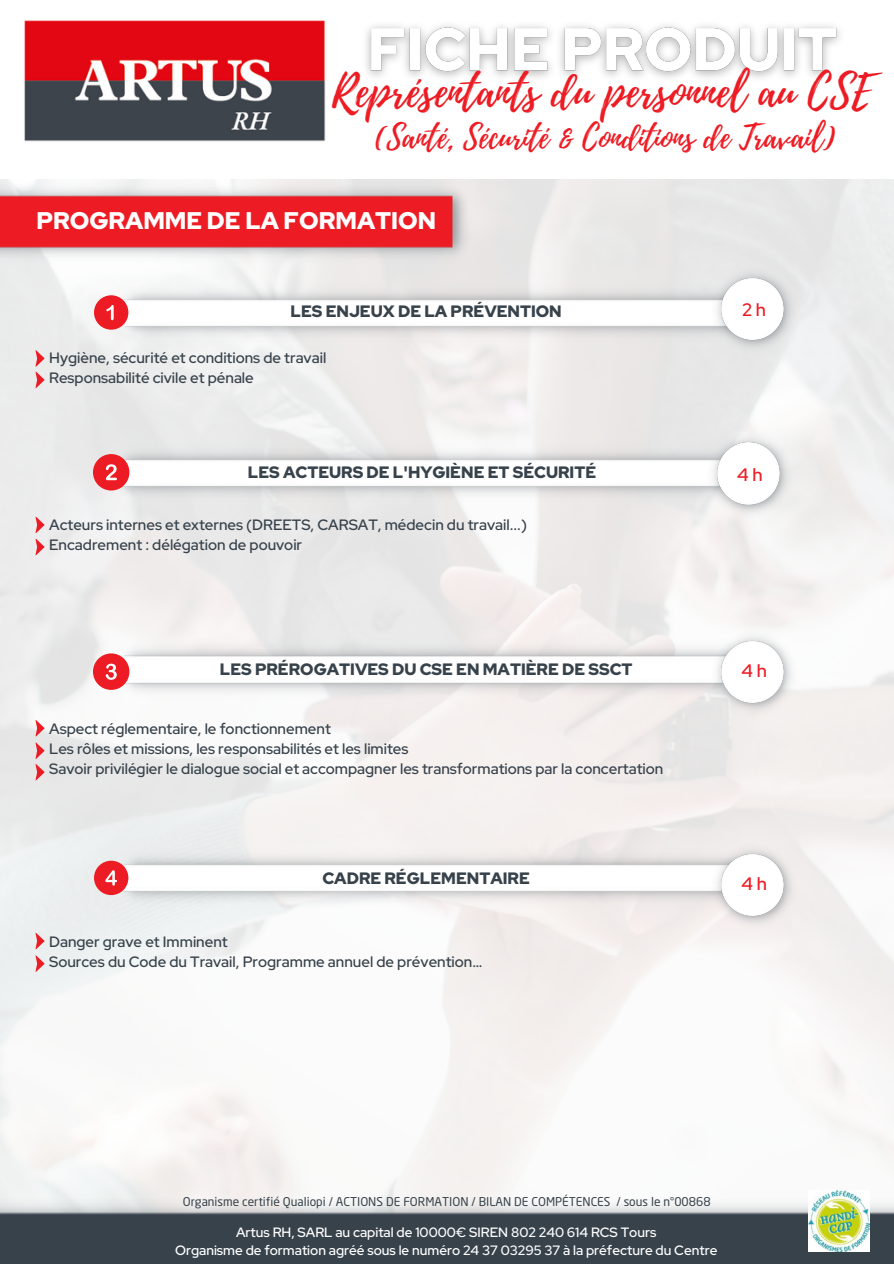
<style>
.page{position:relative;width:894px;height:1264px;background:#fff}
.page>*{position:absolute;margin:0;border:0;box-sizing:border-box;transform-origin:0 0}
.t1{font:44.1px "Playlist Script";color:#ed1c24}
.t2{font:32.1px "Playlist Script";color:#ed1c24}
.t3{font:900 24px "Red Hat Display";color:#fff}
.t4{font:500 18px "Red Hat Display";letter-spacing:.21em;color:#ed1c24}
.t5{font:900 16.5px "Red Hat Display";color:#37424b}
.t6{font:500 15px "Red Hat Display";color:#37424b}
.t7{font:500 13.5px "Red Hat Display";color:#fff}
.t8{font:12px "Neo Sans Pro";color:#37424b}
</style>
<div class="page">
<img style="left:0;top:179px;width:893px;height:1017px">
<img style="left:24px;top:20px;width:302px;height:122px">
<img style="left:0;top:1196px;width:893px;height:67px">
<img style="left:808px;top:1190px;width:61px;height:61px">
<img style="left:0;top:179px;width:471px;height:86px">
<img style="left:115px;top:282px;width:594px;height:61px">
<div style="left:94px;top:295px;width:34px;height:35px;background:#ed1c24;border-radius:50%"></div>
<svg style="left:106px;top:305px;width:8px;height:15px"></svg>
<img style="left:111px;top:442px;width:594px;height:61px">
<div style="left:93px;top:454px;width:36px;height:36px;background:#ed1c24;border-radius:50%"></div>
<svg style="left:106px;top:464px;width:11px;height:16px"></svg>
<img style="left:115px;top:638px;width:594px;height:61px">
<div style="left:93px;top:653px;width:36px;height:36px;background:#ed1c24;border-radius:50%"></div>
<svg style="left:106px;top:663px;width:11px;height:16px"></svg>
<svg style="left:35px;top:516px;width:9px;height:39px"></svg>
<svg style="left:35px;top:720px;width:9px;height:16px"></svg>
<img style="left:705px;top:429px;width:89px;height:92px">
<img style="left:709px;top:264px;width:89px;height:93px">
<img style="left:709px;top:627px;width:89px;height:92px">
<svg style="left:35px;top:350px;width:9px;height:38px"></svg>
<svg style="left:35px;top:932px;width:9px;height:17px"></svg>
<img style="left:115px;top:847px;width:594px;height:60px">
<img style="left:709px;top:840px;width:89px;height:92px">
<div style="left:94px;top:860px;width:34px;height:35px;background:#ed1c24;border-radius:50%"></div>
<svg style="left:105px;top:870px;width:12px;height:15px"></svg>
<img style="left:366px;top:25px;width:474px;height:53px">
<svg style="left:35px;top:955px;width:9px;height:16px"></svg>
<svg style="left:35px;top:742px;width:9px;height:38px"></svg>
<p class="t1" style="left:332px;top:60px;width:541px">Représentants du personnel au CSE</p>
<p class="t2" style="left:375px;top:115px;width:463px">(Santé, Sécurité &amp; Conditions de Travail)</p>
<h6 class="t3" style="left:36px;top:205px;width:401px">PROGRAMME DE LA FORMATION</h6>
<p class="t5" style="left:290px;top:300px;width:273px">LES ENJEUX DE LA PRÉVENTION</p>
<p class="t6" style="left:49px;top:348px;width:278px">Hygiène, sécurité et conditions de travail</p>
<p class="t6" style="left:49px;top:368px;width:206px">Responsabilité civile et pénale</p>
<p class="t5" style="left:248px;top:461px;width:349px">LES ACTEURS DE L'HYGIÈNE ET SÉCURITÉ</p>
<p class="t6" style="left:49px;top:514px;width:479px">Acteurs internes et externes (DREETS, CARSAT, médecin du travail...)</p>
<p class="t6" style="left:49px;top:534px;width:254px">Encadrement : délégation de pouvoir</p>
<h6 class="t5" style="left:220px;top:658px;width:414px">LES PRÉROGATIVES DU CSE EN MATIÈRE DE SSCT</h6>
<p class="t6" style="left:49px;top:718px;width:283px">Aspect réglementaire, le fonctionnement</p>
<h5 class="t6" style="left:49px;top:738px;width:361px">Les rôles et missions, les responsabilités et les limites</h5>
<p class="t6" style="left:49px;top:759px;width:615px">Savoir privilégier le dialogue social et accompagner les transformations par la concertation</p>
<p class="t5" style="left:322px;top:866px;width:209px">CADRE RÉGLEMENTAIRE</p>
<p class="t6" style="left:49px;top:931px;width:180px">Danger grave et Imminent</p>
<p class="t6" style="left:49px;top:951px;width:434px">Sources du Code du Travail, Programme annuel de prévention…</p>
<h5 class="t4" style="left:742px;top:298px;width:25px">2h</h5>
<p class="t4" style="left:736px;top:462px;width:27px">4h</p>
<p class="t4" style="left:741px;top:659px;width:27px">4h</p>
<p class="t4" style="left:741px;top:871px;width:27px">4h</p>
<p class="t8" style="left:183px;top:1196px;width:529px">Organisme certifié Qualiopi / ACTIONS DE FORMATION / BILAN DE COMPÉTENCES / sous le n°00868</p>
<p class="t7" style="left:236px;top:1222px;width:421px">Artus RH, SARL au capital de 10000€ SIREN 802 240 614 RCS Tours</p>
<p class="t7" style="left:175px;top:1240px;width:543px">Organisme de formation agréé sous le numéro 24 37 03295 37 à la préfecture du Centre</p>
</div>
